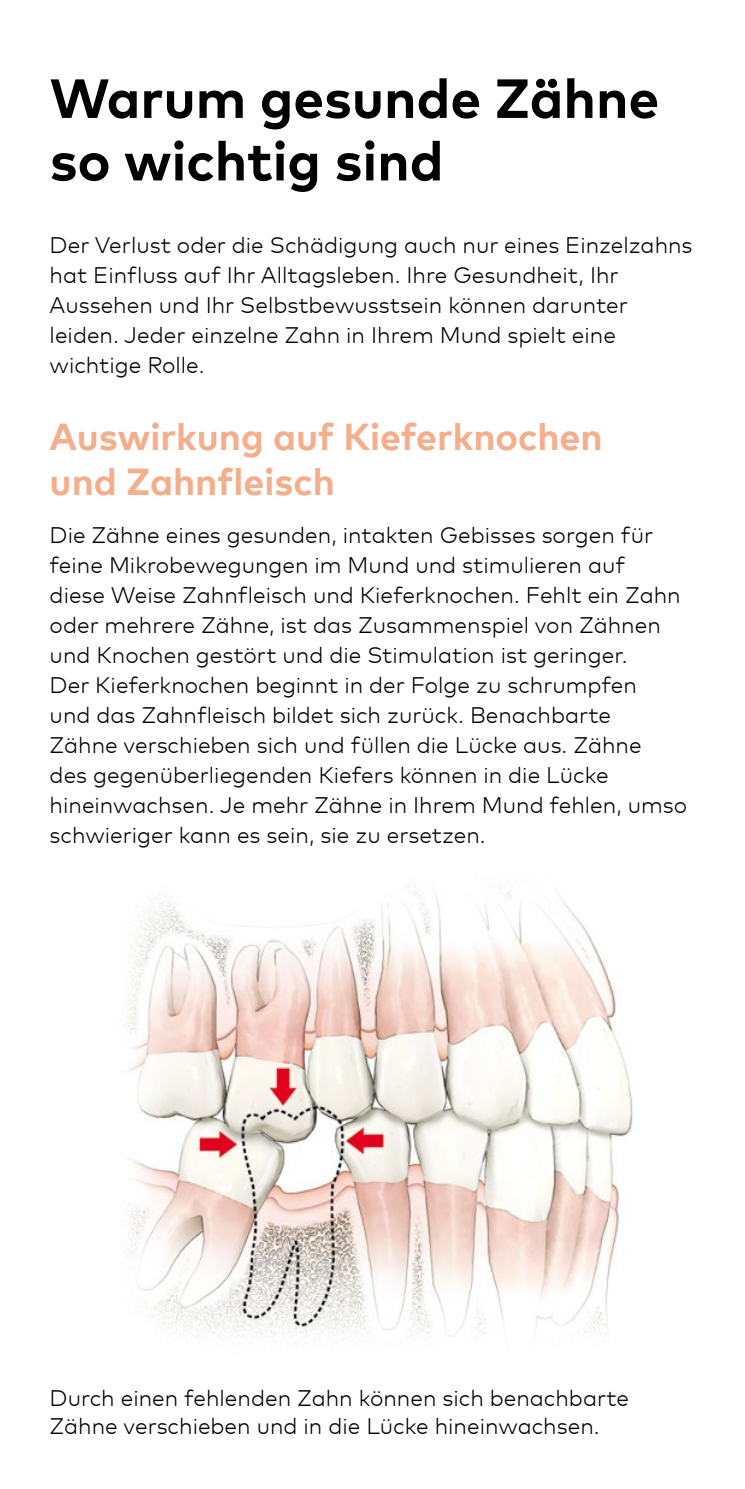
<style>
.page{position:relative;width:745px;height:1489px;background:#fff}
.page>*{position:absolute;margin:0;border:0;box-sizing:border-box;transform-origin:0 0}
.t1{font:700 55px/62.5px "Mark Pro";color:#000}
.t2{font:700 37.5px/45px "Mark Pro";color:#f5ae8b}
.t3{font:300 22.5px/30px "Mark Pro";color:#000}
</style>
<div class="page">
<img style="left:126px;top:886px;width:507px;height:452px">
<h1 class="t1" style="left:50px;top:62px;width:610px">Warum gesunde Zähne so wichtig sind</h1>
<p class="t3" style="left:50px;top:228px;width:644px">Der Verlust oder die Schädigung auch nur eines Einzelzahns hat Einfluss auf Ihr Alltagsleben. Ihre Gesundheit, Ihr Aussehen und Ihr Selbstbewusstsein können darunter leiden. Jeder einzelne Zahn in Ihrem Mund spielt eine wichtige Rolle.</p>
<h2 class="t2" style="left:50px;top:411px;width:554px">Auswirkung auf Kieferknochen und Zahnfleisch</h2>
<p class="t3" style="left:50px;top:518px;width:638px">Die Zähne eines gesunden, intakten Gebisses sorgen für feine Mikrobewegungen im Mund und stimulieren auf<br>diese Weise Zahnfleisch und Kieferknochen. Fehlt ein Zahn oder mehrere Zähne, ist das Zusammenspiel von Zähnen und Knochen gestört und die Stimulation ist geringer.<br>Der Kieferknochen beginnt in der Folge zu schrumpfen<br>und das Zahnfleisch bildet sich zurück. Benachbarte<br>Zähne verschieben sich und füllen die Lücke aus. Zähne<br>des gegenüberliegenden Kiefers können in die Lücke hineinwachsen. Je mehr Zähne in Ihrem Mund fehlen, umso schwieriger kann es sein, sie zu ersetzen.</p>
<p class="t3" style="left:50px;top:1382px;width:580px;line-height:27.5px">Durch einen fehlenden Zahn können sich benachbarte<br>Zähne verschieben und in die Lücke hineinwachsen.</p>
</div>
